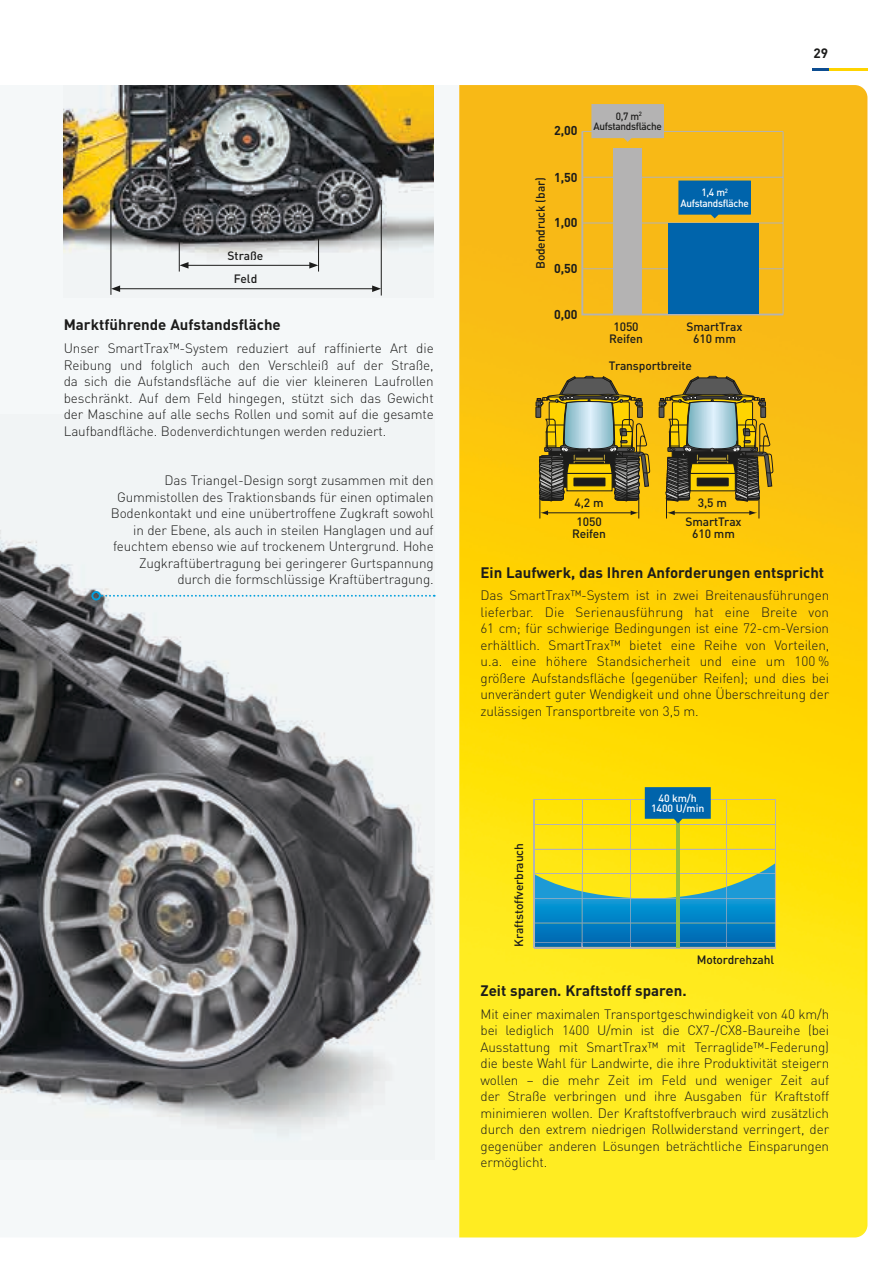
<style>
.page{position:relative;width:893px;height:1263px;background:#fff}
.page>*{position:absolute;margin:0;border:0;box-sizing:border-box;transform-origin:0 0}
.t1{font:700 15px "DIN Pro";color:#1c1c1b}
.t2{font:300 13.5px/16.5px "DIN Pro";letter-spacing:-.01em;color:#1c1c1b;text-align:justify}
.t3{font:700 13.5px "DIN Pro";color:#1c1c1b}
.t4{font:700 12.9px/12px "DIN";letter-spacing:-.03em;color:#fff;text-align:center}
.t5{font:700 12.9px/12px "DIN";letter-spacing:-.03em;color:#1c1c1b;text-align:center}
.t6{font:700 12.75px "DIN Pro";color:#1c1c1b}
.t7{font:500 12px/12px "DIN Pro";letter-spacing:-.01em;color:#1c1c1b;text-align:center}
.t8{font:700 12px "DIN";color:#1c1c1b}
.t9{font:500 12px/14.2px "DIN";color:#fff;text-align:center}
.t10{font:500 10.5px/10.5px "DIN Pro";letter-spacing:-.03em;color:#1c1c1b;text-align:center;scale:.95 1}
.t11{font:500 10.5px/10.5px "DIN Pro";letter-spacing:-.03em;color:#fff;text-align:center;scale:.95 1}
.t12{font:500 10.5px/10.5px "DIN Pro";letter-spacing:-.01em;color:#fff;text-align:center}
</style>
<div class="page">
<svg style="left:812px;top:68px;width:55px;height:2px"></svg>
<img style="left:0;top:547px;width:430px;height:555px">
<svg style="left:101px;top:595px;width:334px;height:2px"></svg>
<div style="left:91px;top:591px;width:10px;height:9px;border:2px solid #009edd;border-radius:50%"></div>
<img style="left:64px;top:243px;width:370px;height:55px">
<img style="left:64px;top:85px;width:370px;height:158px">
<hr style="left:111px;top:200px;width:1px;height:95px;background:#1c1c1b">
<hr style="left:118px;top:288px;width:257px;height:1px;background:#1c1c1b">
<svg style="left:111px;top:285px;width:9px;height:7px"></svg>
<svg style="left:372px;top:285px;width:9px;height:7px"></svg>
<hr style="left:381px;top:200px;width:1px;height:96px;background:#1c1c1b">
<hr style="left:179px;top:239px;width:1px;height:33px;background:#1c1c1b">
<hr style="left:186px;top:265px;width:126px;height:1px;background:#1c1c1b">
<svg style="left:180px;top:262px;width:8px;height:7px"></svg>
<svg style="left:309px;top:262px;width:9px;height:7px"></svg>
<hr style="left:318px;top:239px;width:1px;height:33px;background:#1c1c1b">
<img style="left:459px;top:85px;width:408px;height:1152px">
<hr style="left:533px;top:799px;width:2px;height:149px;background:#b4b3b3">
<svg style="left:534px;top:787px;width:242px;height:161px;background:#a0bd57"></svg>
<hr style="left:783px;top:131px;width:1px;height:183px;background:#b4b3b3">
<svg style="left:580px;top:104px;width:203px;height:212px;background:#e8b736"></svg>
<div style="left:668px;top:223px;width:91px;height:91px;background:#0064ab"></div>
<svg style="left:659px;top:376px;width:114px;height:142px;background:#a59036"></svg>
<svg style="left:536px;top:376px;width:114px;height:153px;background:#ab9534"></svg>
<div style="left:592px;top:105px;width:71px;height:33px;background:#b4b3b3"></div>
<div style="left:679px;top:181px;width:71px;height:33px;background:#0064ab"></div>
<div style="left:645px;top:788px;width:65px;height:29px;background:#0064ab"></div>
<p class="t7" style="left:227px;top:244px;width:37px;line-height:23.4px">Straße<br>Feld</p>
<p class="t1" style="left:64px;top:315px;width:218px">Marktführende Aufstandsfläche</p>
<p class="t2" style="left:64px;top:340px;width:371px">Unser SmartTrax™-System reduziert auf raffinierte Art die Reibung und folglich auch den Verschleiß auf der Straße, da sich die Aufstandsfläche auf die vier kleineren Laufrollen beschränkt. Auf dem Feld hingegen, stützt sich das Gewicht der Maschine auf alle sechs Rollen und somit auf die gesamte Laufbandfläche. Bodenverdichtungen werden reduziert.</p>
<p class="t2" style="left:111px;top:471px;width:324px;text-align:right">Das Triangel-Design sorgt zusammen mit den Gummistollen des Traktionsbands für einen optimalen Bodenkontakt und eine unübertroffene Zugkraft sowohl in der Ebene, als auch in steilen Hanglagen und auf feuchtem ebenso wie auf trockenem Untergrund. Hohe Zugkraftübertragung bei geringerer Gurtspannung durch die formschlüssige Kraftübertragung.</p>
<p class="t7" style="left:534px;top:269px;width:93px;rotate:-90deg">Bodendruck (bar)</p>
<p class="t6" style="left:554px;top:122px;width:25px">2,00</p>
<p class="t6" style="left:554px;top:169px;width:25px">1,50</p>
<p class="t6" style="left:554px;top:214px;width:25px">1,00</p>
<p class="t6" style="left:554px;top:260px;width:25px">0,50</p>
<p class="t6" style="left:554px;top:306px;width:25px">0,00</p>
<p class="t8" style="left:555px;top:122px;width:24px">2.00</p>
<p class="t8" style="left:555px;top:169px;width:24px">1.50</p>
<p class="t8" style="left:555px;top:214px;width:24px">1.00</p>
<p class="t8" style="left:554px;top:261px;width:24px">0.50</p>
<p class="t8" style="left:555px;top:306px;width:24px">0.00</p>
<p class="t5" style="left:593px;top:109px;width:70px">0.7m<sup>2 </sup>contact area</p>
<p class="t10" style="left:594px;top:110px;width:73px">0,7 m<sup>2<br></sup>Aufstandsfläche</p>
<p class="t4" style="left:680px;top:185px;width:70px">1.4m<sup>2 </sup>contact area</p>
<p class="t11" style="left:681px;top:187px;width:73px">1,4 m<sup>2<br></sup>Aufstandsfläche</p>
<p class="t7" style="left:609px;top:320px;width:35px">1050<br>Reifen</p>
<p class="t7" style="left:686px;top:320px;width:58px">SmartTrax<br>610 mm</p>
<p class="t7" style="left:609px;top:359px;width:85px">Transportbreite</p>
<p class="t7" style="left:574px;top:496px;width:31px">4,2 m</p>
<p class="t7" style="left:685px;top:493px;width:58px;line-height:18.3px">3,5 m<br>SmartTrax</p>
<p class="t7" style="left:692px;top:527px;width:44px">610 mm</p>
<p class="t7" style="left:572px;top:515px;width:35px">1050<br>Reifen</p>
<p class="t3" style="left:813px;top:44px;width:16px">29</p>
<p class="t1" style="left:480px;top:562px;width:345px">Ein Laufwerk, das Ihren Anforderungen entspricht</p>
<p class="t2" style="left:480px;top:587px;width:350px">Das SmartTrax™-System ist in zwei Breitenausführungen lieferbar. Die Serienausführung hat eine Breite von 61 cm; für schwierige Bedingungen ist eine 72-cm-Version erhältlich. SmartTrax™ bietet eine Reihe von Vorteilen, u.a. eine höhere Standsicherheit und eine um 100 % größere Aufstandsfläche (gegenüber Reifen); und dies bei unverändert guter Wendigkeit und ohne Überschreitung der zulässigen Transportbreite von 3,5 m.</p>
<p class="t7" style="left:512px;top:946px;width:105px;rotate:-90deg">Kraftstoffverbrauch</p>
<p class="t9" style="left:653px;top:787px;width:50px">40kph<br>1400rpm</p>
<p class="t12" style="left:651px;top:792px;width:55px">40 km/h<br>1400 U/min</p>
<p class="t7" style="left:697px;top:953px;width:79px">Motordrehzahl</p>
<p class="t1" style="left:480px;top:980px;width:208px">Zeit sparen. Kraftstoff sparen.</p>
<p class="t2" style="left:480px;top:1005px;width:350px">Mit einer maximalen Transportgeschwindigkeit von 40 km/h bei lediglich 1400 U/min ist die CX7-/CX8-Baureihe (bei Ausstattung mit SmartTrax™ mit Terraglide™-Federung) die beste Wahl für Landwirte, die ihre Produktivität steigern wollen – die mehr Zeit im Feld und weniger Zeit auf der Straße verbringen und ihre Ausgaben für Kraftstoff minimieren wollen. Der Kraftstoffverbrauch wird zusätzlich durch den extrem niedrigen Rollwiderstand verringert, der gegenüber anderen Lösungen beträchtliche Einsparungen ermöglicht.</p>
</div>
